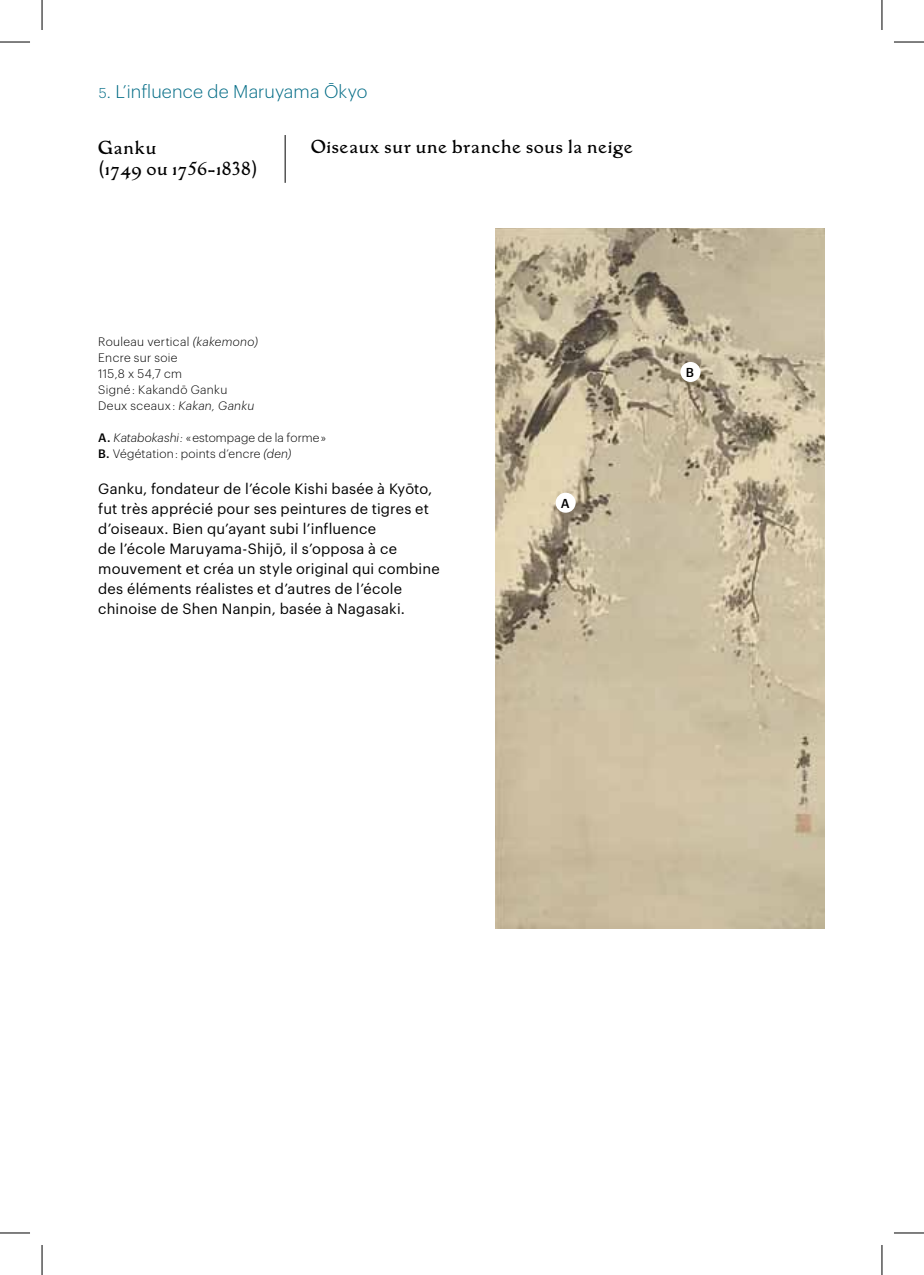
<style>
.page{position:relative;width:924px;height:1275px;background:#fff}
.page>*{position:absolute;margin:0;border:0;box-sizing:border-box;transform-origin:0 0}
.t1{font:300 18px "Graphik";letter-spacing:.01em;color:#006b85}
.t2{font:16px/21px "Grasset";letter-spacing:.01em;color:#000}
.t3{font:14.6px/20px "Graphik";letter-spacing:.015em;color:#000}
.t4{font:500 12.6px "Graphik";color:#000}
.t5{font:300 12px/16px "Graphik";letter-spacing:.025em;color:#000}
.s1{font-size:14px}
.s2{font-style:italic}
.s3{font-weight:500}
</style>
<div class="page">
<img style="left:495px;top:229px;width:329px;height:700px">
<hr style="left:284px;top:135px;width:1px;height:48px;background:#000">
<div style="left:555px;top:493px;width:20px;height:20px;background:#fff;border-radius:50%"></div>
<div style="left:680px;top:362px;width:20px;height:20px;background:#fff;border-radius:50%"></div>
<hr style="left:0;top:42px;width:30px;height:1px;background:#000">
<hr style="left:893px;top:42px;width:30px;height:1px;background:#000">
<hr style="left:0;top:1232px;width:30px;height:1px;background:#000">
<hr style="left:893px;top:1232px;width:30px;height:1px;background:#000">
<hr style="left:42px;top:0;width:1px;height:30px;background:#000">
<hr style="left:42px;top:1245px;width:1px;height:30px;background:#000">
<hr style="left:881px;top:0;width:1px;height:30px;background:#000">
<hr style="left:881px;top:1245px;width:1px;height:30px;background:#000">
<p class="t1" style="left:99px;top:78px;width:270px"><span class="s1">5</span>. L’influence de Maruyama Ōkyo</p>
<p class="t2" style="left:311px;top:137px;width:323px">Oiseaux sur une branche sous la neige</p>
<p class="t2" style="left:98px;top:137px;width:161px">Ganku<br>(1749 ou 1756-1838)</p>
<p class="t5" style="left:98px;top:333px;width:161px">Rouleau vertical <span class="s2">(kakemono)<br></span>Encre sur soie<br>115,8 x 54,7 cm<br>Signé : Kakandō Ganku<br>Deux sceaux : <span class="s2">Kakan, Ganku</span></p>
<p class="t5" style="left:98px;top:429px;width:229px"><span class="s3">A.</span> <span class="s2">Katabokashi :</span> « estompage de la forme »<br><span class="s3">B.</span> Végétation : points d’encre <span class="s2">(den)</span></p>
<p class="t3" style="left:98px;top:477px;width:343px">Ganku, fondateur de l’école Kishi basée à Kyōto, fut très apprécié pour ses peintures de tigres et d’oiseaux. Bien qu’ayant subi l’influence<br>de l’école Maruyama-Shijō, il s’opposa à ce mouvement et créa un style original qui combine des éléments réalistes et d’autres de l’école chinoise de Shen Nanpin, basée à Nagasaki.</p>
<p class="t4" style="left:560px;top:494px;width:10px">A</p>
<p class="t4" style="left:685px;top:363px;width:10px">B</p>
</div>
